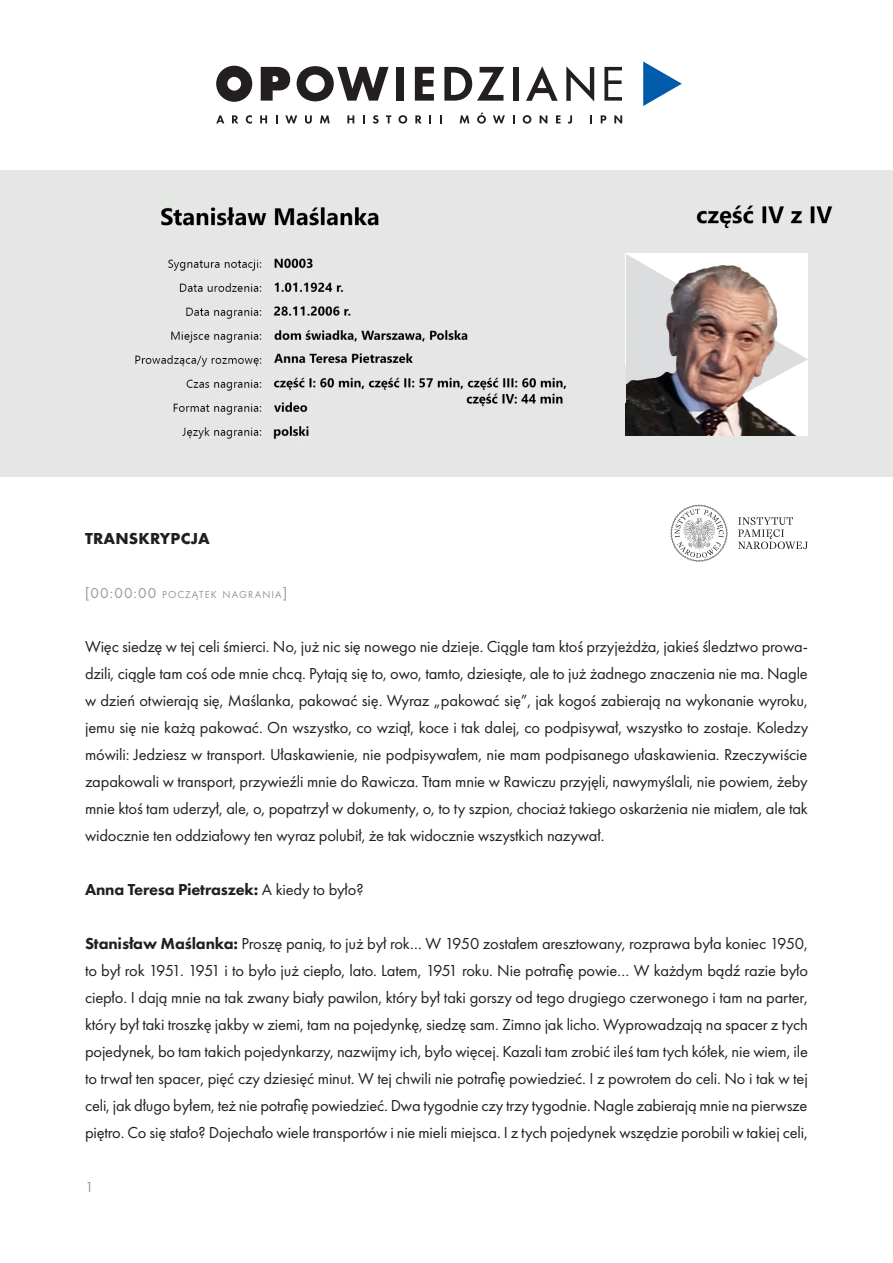
<style>
.page{position:relative;width:893px;height:1263px;background:#fff}
.page>*{position:absolute;margin:0;border:0;box-sizing:border-box;transform-origin:0 0}
.t1{font:16.5px/27px "Futura PT";letter-spacing:-.01em;color:#231f20;text-align:justify}
.t2{font:800 16.5px "Futura PT";letter-spacing:-.01em;color:#231f20}
.t3{font:700 16.5px "Futura PT";letter-spacing:.01em;color:#231f20}
.t4{font:15px "Futura PT";color:#939598}
.t5{font:10.5px "Futura PT";letter-spacing:.105em;color:#939598}
.s1{font-size:15px}
.s2{font-weight:400}
.s3{font-weight:800}
</style>
<div class="page">
<div style="left:0;top:171px;width:893px;height:306px;background:#e5e6e5"></div>
<svg style="left:261px;top:67px;width:29px;height:34px"></svg>
<svg style="left:297px;top:66px;width:92px;height:35px"></svg>
<div style="left:396px;top:67px;width:8px;height:34px;background:#231f20"></div>
<svg style="left:415px;top:67px;width:19px;height:34px"></svg>
<svg style="left:444px;top:67px;width:60px;height:34px"></svg>
<div style="left:513px;top:67px;width:5px;height:34px;background:#231f20"></div>
<svg style="left:526px;top:66px;width:32px;height:35px"></svg>
<svg style="left:566px;top:66px;width:28px;height:36px"></svg>
<svg style="left:604px;top:67px;width:18px;height:34px"></svg>
<svg style="left:643px;top:61px;width:39px;height:45px"></svg>
<svg style="left:216px;top:66px;width:36px;height:36px"></svg>
<svg style="left:216px;top:115px;width:8px;height:8px"></svg>
<svg style="left:232px;top:115px;width:6px;height:8px"></svg>
<svg style="left:246px;top:115px;width:6px;height:9px"></svg>
<svg style="left:260px;top:115px;width:7px;height:8px"></svg>
<svg style="left:276px;top:115px;width:2px;height:8px"></svg>
<svg style="left:285px;top:115px;width:12px;height:8px"></svg>
<svg style="left:305px;top:115px;width:7px;height:9px"></svg>
<svg style="left:320px;top:115px;width:10px;height:8px"></svg>
<svg style="left:347px;top:115px;width:7px;height:8px"></svg>
<svg style="left:363px;top:115px;width:2px;height:8px"></svg>
<svg style="left:373px;top:115px;width:6px;height:9px"></svg>
<svg style="left:386px;top:115px;width:5px;height:8px"></svg>
<svg style="left:398px;top:115px;width:9px;height:9px"></svg>
<svg style="left:415px;top:115px;width:7px;height:8px"></svg>
<svg style="left:440px;top:115px;width:2px;height:8px"></svg>
<svg style="left:460px;top:115px;width:9px;height:8px"></svg>
<svg style="left:477px;top:112px;width:9px;height:12px"></svg>
<svg style="left:493px;top:115px;width:12px;height:8px"></svg>
<svg style="left:523px;top:115px;width:8px;height:9px"></svg>
<svg style="left:540px;top:115px;width:7px;height:8px"></svg>
<svg style="left:556px;top:115px;width:4px;height:8px"></svg>
<svg style="left:568px;top:115px;width:4px;height:9px"></svg>
<svg style="left:590px;top:115px;width:2px;height:8px"></svg>
<svg style="left:601px;top:115px;width:5px;height:8px"></svg>
<svg style="left:614px;top:115px;width:8px;height:8px"></svg>
<img style="left:465px;top:392px;width:109px;height:17px">
<img style="left:626px;top:254px;width:182px;height:182px">
<div style="left:568px;top:365px;width:58px;height:38px;background:#e4e5e4"></div>
<svg style="left:670px;top:505px;width:58px;height:57px"></svg>
<svg style="left:738px;top:517px;width:70px;height:32px"></svg>
<p class="t3" style="left:85px;top:528px;width:126px">TRANSKRYPCJA</p>
<p class="t5" style="left:85px;top:588px;width:204px"><span class="s1">[00:00:00</span> POCZĄTEK NAGRANIA<span class="s1">]</span></p>
<p class="t1" style="left:85px;top:633px;width:725px">Więc siedzę w tej celi śmierci. No, już nic się nowego nie dzieje. Ciągle tam ktoś przyjeżdża, jakieś śledztwo prowa&shy;dzili, ciągle tam coś ode mnie chcą. Pytają się to, owo, tamto, dziesiąte, ale to już żadnego znaczenia nie ma. Nagle w dzień otwierają się, Maślanka, pakować się. Wyraz „pakować się”, jak kogoś zabierają na wykonanie wyroku, jemu się nie każą pakować. On wszystko, co wziął, koce i tak dalej, co podpisywał, wszystko to zostaje. Koledzy mówili: Jedziesz w transport. Ułaskawienie, nie podpisywałem, nie mam podpisanego ułaskawienia. Rzeczywiście zapakowali w transport, przywieźli mnie do Rawicza. Ttam mnie w Rawiczu przyjęli, nawymyślali, nie powiem, żeby mnie ktoś tam uderzył, ale, o, popatrzył w dokumenty, o, to ty szpion, chociaż takiego oskarżenia nie miałem, ale tak widocznie ten oddziałowy ten wyraz polubił, że tak widocznie wszystkich nazywał.</p>
<p class="t2" style="left:85px;top:879px;width:280px">Anna Teresa Pietraszek: <span class="s2">A kiedy to było?</span></p>
<p class="t1" style="left:85px;top:930px;width:724px"><span class="s3">Stanisław Maślanka:</span> Proszę panią, to już był rok… W 1950 zostałem aresztowany, rozprawa była koniec 1950, to był rok 1951. 1951 i to było już ciepło, lato. Latem, 1951 roku. Nie potrafię powie… W każdym bądź razie było ciepło. I dają mnie na tak zwany biały pawilon, który był taki gorszy od tego drugiego czerwonego i tam na parter, który był taki troszkę jakby w ziemi, tam na pojedynkę, siedzę sam. Zimno jak licho. Wyprowadzają na spacer z tych pojedynek, bo tam takich pojedynkarzy, nazwijmy ich, było więcej. Kazali tam zrobić ileś tam tych kółek, nie wiem, ile to trwał ten spacer, pięć czy dziesięć minut. W tej chwili nie potrafię powiedzieć. I z powrotem do celi. No i tak w tej celi, jak długo byłem, też nie potrafię powiedzieć. Dwa tygodnie czy trzy tygodnie. Nagle zabierają mnie na pierwsze piętro. Co się stało? Dojechało wiele transportów i nie mieli miejsca. I z tych pojedynek wszędzie porobili w takiej celi,</p>
<p class="t4" style="left:85px;top:1178px;width:10px">1</p>
</div>
